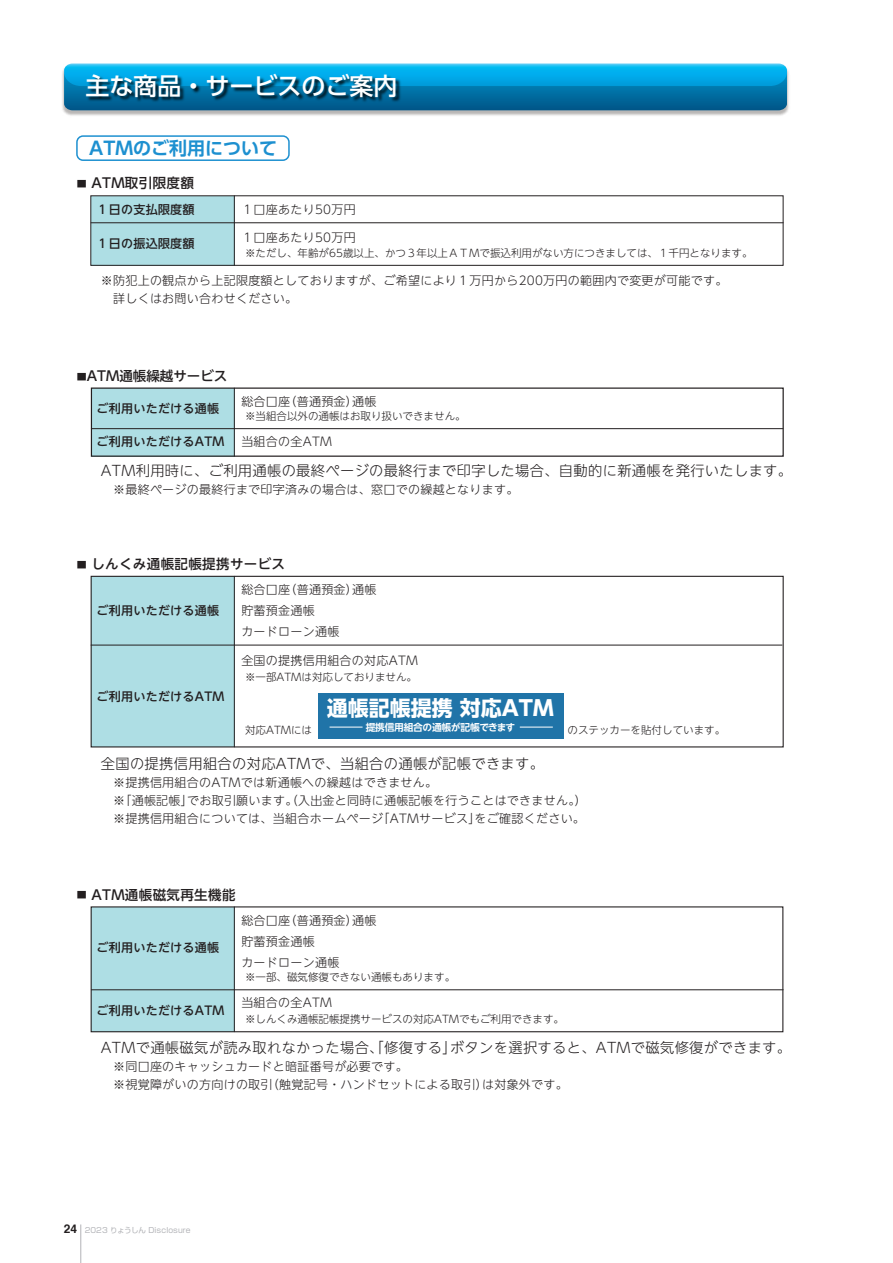
<style>
.page{position:relative;width:893px;height:1263px;background:#fff}
.page>*{position:absolute;margin:0;border:0;box-sizing:border-box;transform-origin:0 0}
.t1{font:500 24px "UD Shin Go Pro";color:#fff}
.t2{font:700 21px "UD Shin Go NT Pro";color:#fff}
.t3{font:700 18px "UD Shin Go Pro De";color:#1d90d0}
.t4{font:300 14.25px "UD Shin Go NT Pro";letter-spacing:.025em;color:#231f20}
.t5{font:500 13.5px "UD Shin Go NT Pro";letter-spacing:.025em;color:#231f20}
.t6{font:500 13.5px "UD Shin Go NT Pro";color:#231f20}
.t7{font:300 12px/18px "UD Shin Go NT Pro";letter-spacing:.025em;color:#231f20}
.t8{font:500 12px "UD Shin Go NT Pro";letter-spacing:.025em;color:#231f20}
.t9{font:300 10.5px "UD Shin Go NT Pro";color:#231f20}
.t10{font:700 9.75px "UD Shin Go NT Pro De";letter-spacing:-.025em;color:#fff}
.t11{font:7.5px "Shin Go Pro";letter-spacing:.01em;color:#b2b3b7}
.s1{font-size:8.7px}
.s2{font-family:"Helvetica";font-weight:700;font-size:12px;color:#231f20}
</style>
<div class="page">
<hr style="left:80px;top:1224px;width:1px;height:39px;background:#b2b3b7">
<div style="left:91px;top:196px;width:143px;height:69px;background:#aedee4"></div>
<hr style="left:234px;top:196px;width:1px;height:69px;background:#231f20">
<div style="left:90px;top:195px;width:693px;height:71px;border:1px solid #231f20"></div>
<hr style="left:91px;top:222px;width:692px;height:1px;background:#231f20">
<div style="left:76px;top:135px;width:214px;height:26px;border:2px solid #1d90d0;border-radius:6px"></div>
<img style="left:62px;top:69px;width:727px;height:47px">
<svg style="left:64px;top:64px;width:723px;height:46px;background:#058fc6"></svg>
<img style="left:84px;top:72px;width:320px;height:39px">
<div style="left:91px;top:576px;width:143px;height:171px;background:#aedee4"></div>
<hr style="left:234px;top:576px;width:1px;height:171px;background:#231f20">
<div style="left:91px;top:576px;width:693px;height:171px;border:1px solid #231f20"></div>
<hr style="left:91px;top:645px;width:691px;height:1px;background:#231f20">
<div style="left:91px;top:388px;width:143px;height:68px;background:#aedee4"></div>
<hr style="left:234px;top:388px;width:1px;height:68px;background:#231f20">
<div style="left:91px;top:387px;width:693px;height:70px;border:1px solid #231f20"></div>
<hr style="left:91px;top:428px;width:692px;height:1px;background:#231f20">
<div style="left:91px;top:907px;width:143px;height:125px;background:#aedee4"></div>
<hr style="left:234px;top:907px;width:1px;height:125px;background:#231f20">
<div style="left:91px;top:906px;width:692px;height:126px;border:1px solid #231f20"></div>
<hr style="left:91px;top:989px;width:692px;height:1px;background:#231f20">
<div style="left:318px;top:693px;width:246px;height:45px;background:#2074a8"></div>
<hr style="left:330px;top:727px;width:33px;height:1px;background:#fff">
<hr style="left:520px;top:727px;width:33px;height:1px;background:#fff">
<h1 class="t1" style="left:86px;top:66px;width:314px">主な商品・サービスのご案内</h1>
<h3 class="t3" style="left:89px;top:133px;width:189px">ATMのご利用について</h3>
<p class="t5" style="left:77px;top:172px;width:118px"><span class="s1">■</span> ATM取引限度額</p>
<p class="t8" style="left:97px;top:199px;width:100px">１日の支払限度額</p>
<p class="t8" style="left:97px;top:234px;width:100px">１日の振込限度額</p>
<p class="t7" style="left:241px;top:200px;width:116px">１口座あたり50万円</p>
<p class="t7" style="left:241px;top:228px;width:116px">１口座あたり50万円</p>
<p class="t7" style="left:101px;top:271px;width:628px">※防犯上の観点から上記限度額としておりますが、ご希望により１万円から200万円の範囲内で変更が可能です。　詳しくはお問い合わせください。</p>
<p class="t9" style="left:245px;top:244px;width:509px">※ただし、年齢が65歳以上、かつ３年以上ＡＴＭで振込利用がない方につきましては、１千円となります。</p>
<p class="t6" style="left:77px;top:365px;width:152px"><span class="s1">■</span>ATM通帳繰越サービス</p>
<p class="t7" style="left:241px;top:392px;width:137px">総合口座（普通預金）通帳</p>
<p class="t7" style="left:241px;top:432px;width:92px">当組合の全ATM</p>
<p class="t4" style="left:101px;top:459px;width:693px">ATM利用時に、ご利用通帳の最終ページの最終行まで印字した場合、自動的に新通帳を発行いたします。</p>
<p class="t7" style="left:101px;top:480px;width:419px">　※最終ページの最終行まで印字済みの場合は、窓口での繰越となります。</p>
<p class="t8" style="left:97px;top:399px;width:124px">ご利用いただける通帳</p>
<p class="t8" style="left:97px;top:432px;width:129px">ご利用いただけるATM</p>
<p class="t9" style="left:245px;top:408px;width:222px">※当組合以外の通帳はお取り扱いできません。</p>
<p class="t5" style="left:77px;top:553px;width:210px"><span class="s1">■</span> しんくみ通帳記帳提携サービス</p>
<p class="t8" style="left:97px;top:601px;width:124px">ご利用いただける通帳</p>
<p class="t8" style="left:97px;top:686px;width:129px">ご利用いただけるATM</p>
<p class="t7" style="left:241px;top:579px;width:137px;line-height:21px">総合口座（普通預金）通帳貯蓄預金通帳<br>カードローン通帳</p>
<p class="t7" style="left:241px;top:651px;width:178px">全国の提携信用組合の対応ATM</p>
<p class="t9" style="left:245px;top:669px;width:173px">※一部ATMは対応しておりません。</p>
<h2 class="t2" style="left:327px;top:691px;width:228px">通帳記帳提携 対応ATM</h2>
<p class="t10" style="left:366px;top:719px;width:151px">提携信用組合の通帳が記帳できます</p>
<p class="t4" style="left:101px;top:752px;width:445px">全国の提携信用組合の対応ATMで、当組合の通帳が記帳できます。</p>
<p class="t7" style="left:101px;top:773px;width:487px">　※提携信用組合のATMでは新通帳への繰越はできません。<br>　※「通帳記帳」でお取引願います。（入出金と同時に通帳記帳を行うことはできません。）　※提携信用組合については、当組合ホームページ「ATMサービス」をご確認ください。</p>
<p class="t5" style="left:77px;top:883px;width:160px"><span class="s1">■</span> ATM通帳磁気再生機能</p>
<p class="t7" style="left:241px;top:909px;width:137px;line-height:21px">総合口座（普通預金）通帳貯蓄預金通帳<br>カードローン通帳</p>
<p class="t7" style="left:241px;top:993px;width:92px">当組合の全ATM</p>
<p class="t4" style="left:101px;top:1036px;width:692px">ATMで通帳磁気が読み取れなかった場合、「修復する」ボタンを選択すると、ATMで磁気修復ができます。</p>
<p class="t7" style="left:101px;top:1057px;width:468px">　※同口座のキャッシュカードと暗証番号が必要です。<br>　※視覚障がいの方向けの取引（触覚記号・ハンドセットによる取引）は対象外です。</p>
<p class="t8" style="left:97px;top:938px;width:124px">ご利用いただける通帳</p>
<p class="t9" style="left:245px;top:969px;width:212px">※一部、磁気修復できない通帳もあります。</p>
<p class="t9" style="left:245px;top:1011px;width:320px">※しんくみ通帳記帳提携サービスの対応ATMでもご利用できます。</p>
<p class="t8" style="left:97px;top:1001px;width:129px">ご利用いただけるATM</p>
<p class="t11" style="left:64px;top:1224px;width:128px"><span class="s2">24</span> 2023 りょうしん Disclosure</p>
</div>
